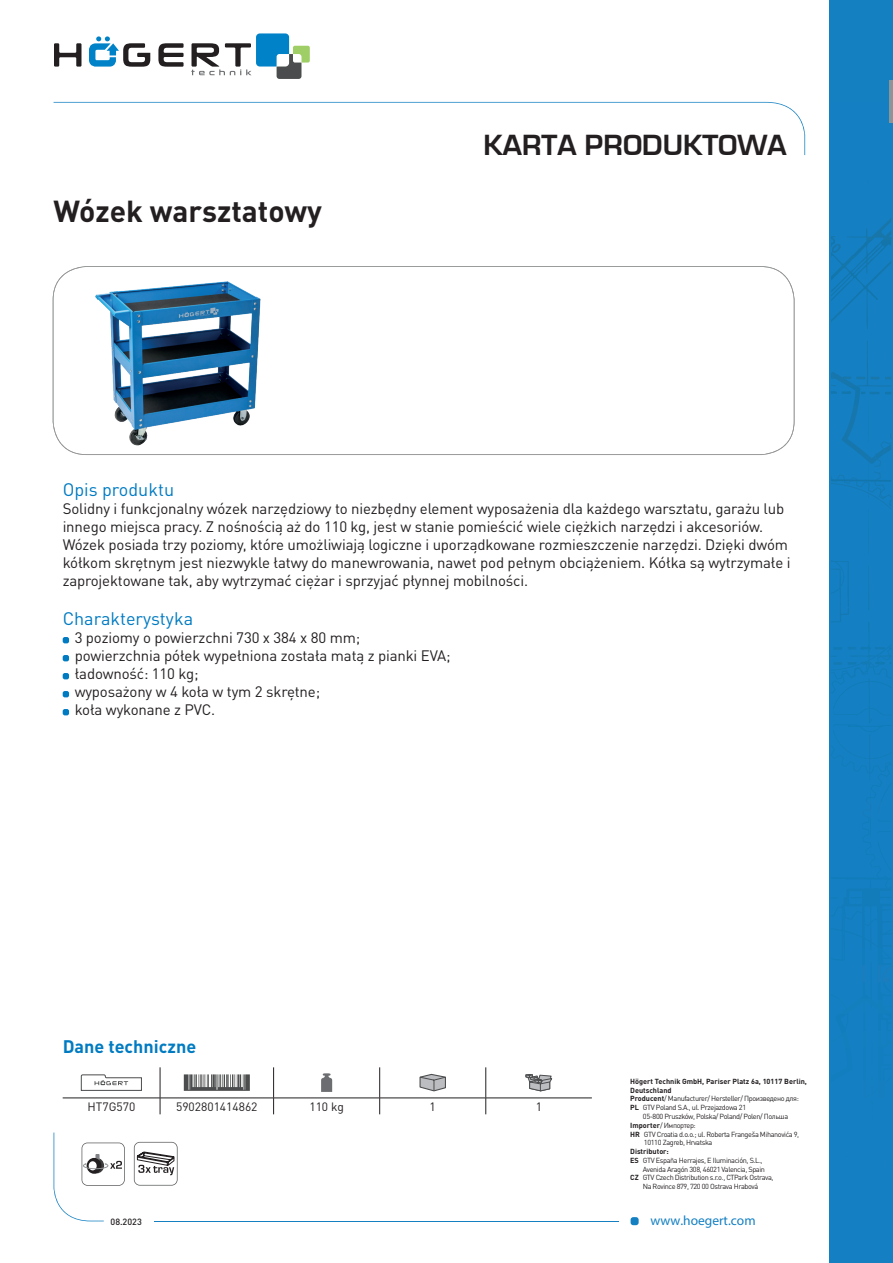
<style>
.page{position:relative;width:893px;height:1263px;background:#fff}
.page>*{position:absolute;margin:0;border:0;box-sizing:border-box;transform-origin:0 0}
.t1{font:700 30px "DIN Pro";color:#231f20}
.t2{font:700 27px "Euromode";color:#231f20}
.t3{font:18px "DIN Pro";color:#007bc2}
.t4{font:700 18px "DIN Pro";color:#007bc2}
.t5{font:15px/18px "DIN Pro";letter-spacing:-.01em;color:#231f20}
.t6{font:13.5px "Myriad Pro";color:#1480c2}
.t7{font:12px "DIN Pro";color:#231f20}
.t8{font:500 9px "DIN Pro";color:#231f20}
.t9{font:7.35px "DIN Pro";letter-spacing:-.05em;color:#231f20}
.t10{font:700 7.35px "DIN Pro";color:#231f20}
.s1{font-weight:700}
</style>
<div class="page">
<div style="left:631px;top:1217px;width:8px;height:8px;background:#1480c2;border-radius:3px"></div>
<svg style="left:54px;top:102px;width:751px;height:53px"></svg>
<hr style="left:154px;top:1220px;width:465px;height:1px;background:#1480c2">
<div style="left:830px;top:0;width:63px;height:1263px;background:#1480c2"></div>
<img style="left:831px;top:273px;width:50px;height:56px">
<img style="left:867px;top:222px;width:24px;height:43px">
<img style="left:831px;top:222px;width:56px;height:42px">
<svg style="left:831px;top:341px;width:60px;height:422px"></svg>
<img style="left:848px;top:647px;width:43px;height:3px">
<hr style="left:890px;top:80px;width:3px;height:43px;background:#8d9497">
<svg style="left:53px;top:266px;width:741px;height:189px"></svg>
<svg style="left:54px;top:43px;width:27px;height:24px"></svg>
<svg style="left:158px;top:43px;width:26px;height:24px"></svg>
<svg style="left:89px;top:36px;width:61px;height:31px"></svg>
<svg style="left:191px;top:33px;width:119px;height:46px"></svg>
<svg style="left:63px;top:637px;width:6px;height:6px"></svg>
<svg style="left:63px;top:655px;width:6px;height:6px"></svg>
<svg style="left:63px;top:673px;width:6px;height:6px"></svg>
<svg style="left:63px;top:691px;width:6px;height:6px"></svg>
<svg style="left:63px;top:709px;width:6px;height:6px"></svg>
<hr style="left:160px;top:1067px;width:1px;height:31px;background:#231f20">
<hr style="left:273px;top:1067px;width:1px;height:31px;background:#231f20">
<hr style="left:379px;top:1067px;width:1px;height:31px;background:#231f20">
<hr style="left:485px;top:1067px;width:1px;height:31px;background:#231f20">
<svg style="left:160px;top:1099px;width:1px;height:15px"></svg>
<svg style="left:273px;top:1099px;width:1px;height:15px"></svg>
<svg style="left:379px;top:1099px;width:1px;height:15px"></svg>
<svg style="left:485px;top:1099px;width:1px;height:15px"></svg>
<hr style="left:63px;top:1098px;width:97px;height:1px;background:#231f20">
<hr style="left:160px;top:1098px;width:114px;height:1px;background:#231f20">
<hr style="left:274px;top:1098px;width:106px;height:1px;background:#231f20">
<hr style="left:380px;top:1098px;width:106px;height:1px;background:#231f20">
<hr style="left:486px;top:1098px;width:106px;height:1px;background:#231f20">
<svg style="left:81px;top:1074px;width:61px;height:17px"></svg>
<svg style="left:184px;top:1074px;width:66px;height:17px"></svg>
<svg style="left:321px;top:1073px;width:11px;height:19px"></svg>
<svg style="left:419px;top:1074px;width:27px;height:17px"></svg>
<svg style="left:526px;top:1074px;width:26px;height:17px"></svg>
<img style="left:83px;top:276px;width:195px;height:175px">
<svg style="left:54px;top:1132px;width:71px;height:89px"></svg>
<svg style="left:134px;top:1142px;width:44px;height:43px"></svg>
<h1 class="t1" style="left:54px;top:191px;width:270px">Wózek warsztatowy</h1>
<h2 class="t2" style="left:484px;top:128px;width:305px">KARTA PRODUKTOWA</h2>
<p class="t3" style="left:63px;top:477px;width:113px">Opis produktu</p>
<p class="t5" style="left:63px;top:499px;width:729px">Solidny i funkcjonalny wózek narzędziowy to niezbędny element wyposażenia dla każdego warsztatu, garażu lub innego miejsca pracy. Z nośnością aż do 110 kg, jest w stanie pomieścić wiele ciężkich narzędzi i akcesoriów.<br>Wózek posiada trzy poziomy, które umożliwiają logiczne i uporządkowane rozmieszczenie narzędzi. Dzięki dwóm kółkom skrętnym jest niezwykle łatwy do manewrowania, nawet pod pełnym obciążeniem. Kółka są wytrzymałe i zaprojektowane tak, aby wytrzymać ciężar i sprzyjać płynnej mobilności.</p>
<p class="t3" style="left:63px;top:607px;width:132px">Charakterystyka</p>
<p class="t5" style="left:75px;top:628px;width:378px">3 poziomy o powierzchni 730 x 384 x 80 mm;<br>powierzchnia półek wypełniona została matą z pianki EVA; ładowność: 110 kg;<br>wyposażony w 4 koła w tym 2 skrętne;<br>koła wykonane z PVC.</p>
<p class="t4" style="left:63px;top:1034px;width:135px">Dane techniczne</p>
<p class="t7" style="left:87px;top:1098px;width:49px">HT7G570</p>
<p class="t7" style="left:176px;top:1098px;width:83px">5902801414862</p>
<p class="t7" style="left:309px;top:1098px;width:36px">110 kg</p>
<p class="t7" style="left:430px;top:1098px;width:8px">1</p>
<p class="t7" style="left:536px;top:1098px;width:8px">1</p>
<p class="t10" style="left:630px;top:1076px;width:178px">Högert Technik GmbH, Pariser Platz 6a, 10117 Berlin,</p>
<p class="t10" style="left:630px;top:1085px;width:43px">Deutschland</p>
<p class="t9" style="left:630px;top:1094px;width:170px"><span class="s1">Producent</span>/ Manufacturer/ Hersteller/ Произведено для:</p>
<p class="t9" style="left:630px;top:1102px;width:117px"><span class="s1">PL</span> GTV Poland S.A., ul. Przejazdowa 21</p>
<p class="t9" style="left:643px;top:1111px;width:147px">05-800 Pruszków, Polska/ Poland/ Polen/ Польша</p>
<p class="t9" style="left:630px;top:1120px;width:67px"><span class="s1">Importer</span>/ Импортер:</p>
<p class="t9" style="left:630px;top:1129px;width:171px"><span class="s1">HR</span> GTV Croatia d.o.o.; ul. Roberta Frangeša Mihanovića 9,</p>
<p class="t9" style="left:644px;top:1138px;width:70px">10110 Zagreb, Hrvatska</p>
<p class="t10" style="left:630px;top:1146px;width:40px">Distributor:</p>
<p class="t9" style="left:630px;top:1155px;width:134px"><span class="s1">ES</span> GTV España Herrajes, E Iluminación, S.L.,</p>
<p class="t9" style="left:643px;top:1164px;width:124px">Avenida Aragón 308, 46021 Valencia, Spain</p>
<p class="t9" style="left:630px;top:1173px;width:145px"><span class="s1">CZ</span> GTV Czech Distribution s.r.o., CTPark Ostrava,</p>
<p class="t9" style="left:643px;top:1181px;width:117px">Na Rovince 879, 720 00 Ostrava Hrabová</p>
<p class="t8" style="left:111px;top:1216px;width:33px">08.2023</p>
<p class="t6" style="left:651px;top:1212px;width:107px">www.hoegert.com</p>
</div>
